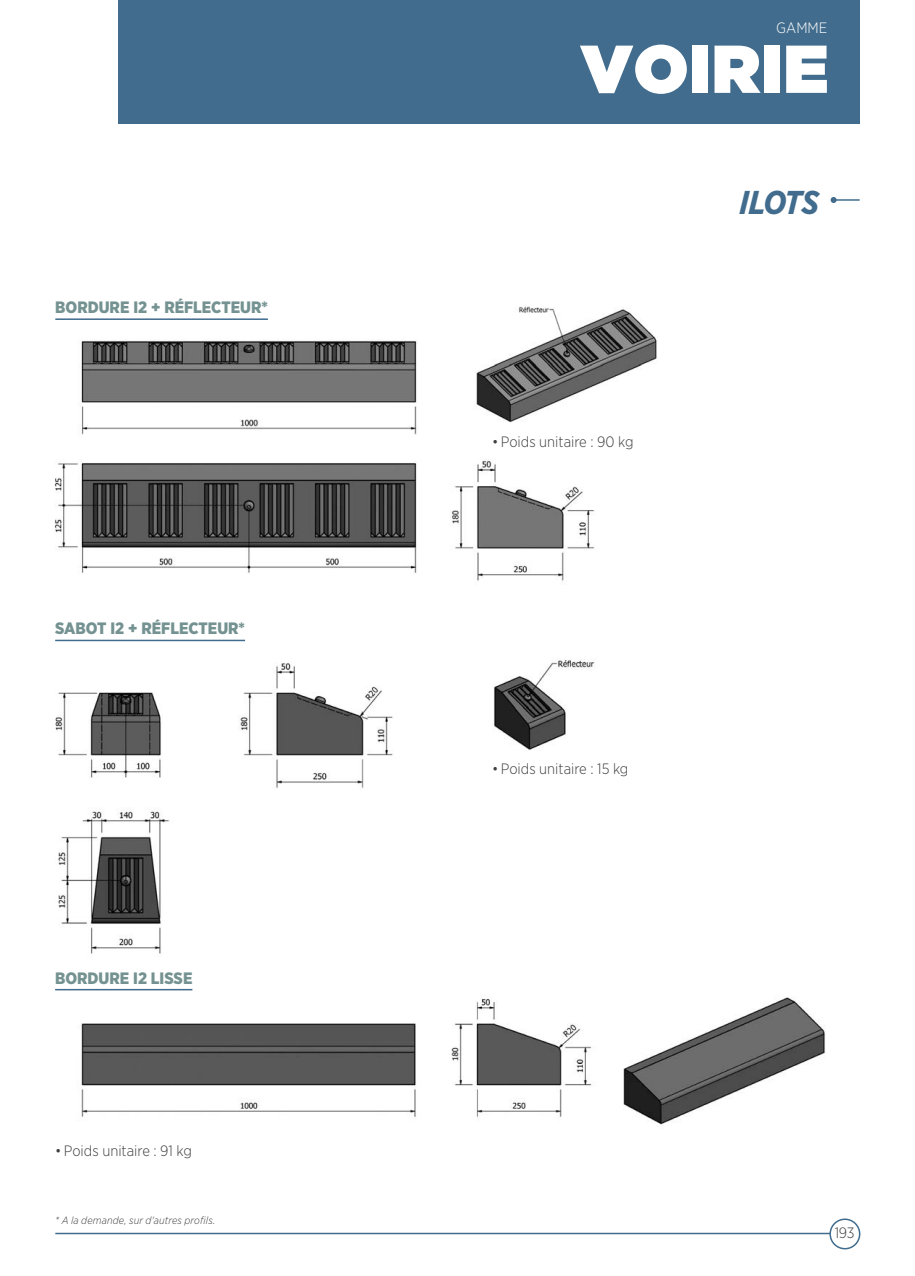
<style>
.page{position:relative;width:915px;height:1276px;background:#fff}
.page>*{position:absolute;margin:0;border:0;box-sizing:border-box;transform-origin:0 0}
.t1{font:67.5px "Gotham Ultra";letter-spacing:.015em;color:#fff}
.t2{font:italic 700 33px "Gotham Narrow";letter-spacing:-.04em;color:#416c8d}
.t3{font:900 16.5px "Gotham Narrow";color:#749291}
.t4{font:300 15px "Gotham Narrow";color:#3e3e3f}
.t5{font:300 15px "Gotham Narrow";color:#fff}
.t6{font:italic 300 10.5px "Gotham Narrow";letter-spacing:.015em;color:#3e3e3f}
</style>
<div class="page">
<div style="left:118px;top:0;width:741px;height:123px;background:#416c8d"></div>
<hr style="left:55px;top:1232px;width:774px;height:2px;background:#416c8d">
<div style="left:829px;top:1218px;width:31px;height:31px;border:2px solid #416c8d;border-radius:50%"></div>
<hr style="left:833px;top:199px;width:26px;height:2px;background:#416c8d">
<svg style="left:830px;top:197px;width:6px;height:6px"></svg>
<img style="left:476px;top:306px;width:181px;height:117px">
<hr style="left:55px;top:318px;width:213px;height:2px;background:#416c8d">
<img style="left:54px;top:340px;width:363px;height:233px">
<hr style="left:55px;top:640px;width:190px;height:1px;background:#416c8d">
<hr style="left:55px;top:989px;width:137px;height:1px;background:#416c8d">
<img style="left:81px;top:998px;width:511px;height:120px">
<img style="left:452px;top:460px;width:143px;height:121px">
<img style="left:55px;top:663px;width:338px;height:291px">
<img style="left:494px;top:659px;width:101px;height:91px">
<img style="left:623px;top:997px;width:203px;height:128px">
<p class="t3" style="left:55px;top:296px;width:214px">BORDURE I2 + RÉFLECTEUR*</p>
<p class="t3" style="left:55px;top:618px;width:191px">SABOT I2 + RÉFLECTEUR*</p>
<p class="t3" style="left:55px;top:967px;width:139px">BORDURE I2 LISSE</p>
<p class="t4" style="left:55px;top:1141px;width:138px">• Poids unitaire : 91 kg</p>
<p class="t6" style="left:55px;top:1214px;width:161px">* A la demande, sur d'autres profils.</p>
<p class="t5" style="left:776px;top:19px;width:53px">GAMME</p>
<h1 class="t1" style="left:580px;top:30px;width:249px">VOIRIE</h1>
<p class="t4" style="left:492px;top:432px;width:143px">• Poids unitaire : 90 kg</p>
<h2 class="t2" style="left:739px;top:181px;width:81px">ILOTS</h2>
<p class="t4" style="left:492px;top:760px;width:138px">• Poids unitaire : 15 kg</p>
<p class="t4" style="left:834px;top:1224px;width:21px">193</p>
</div>
